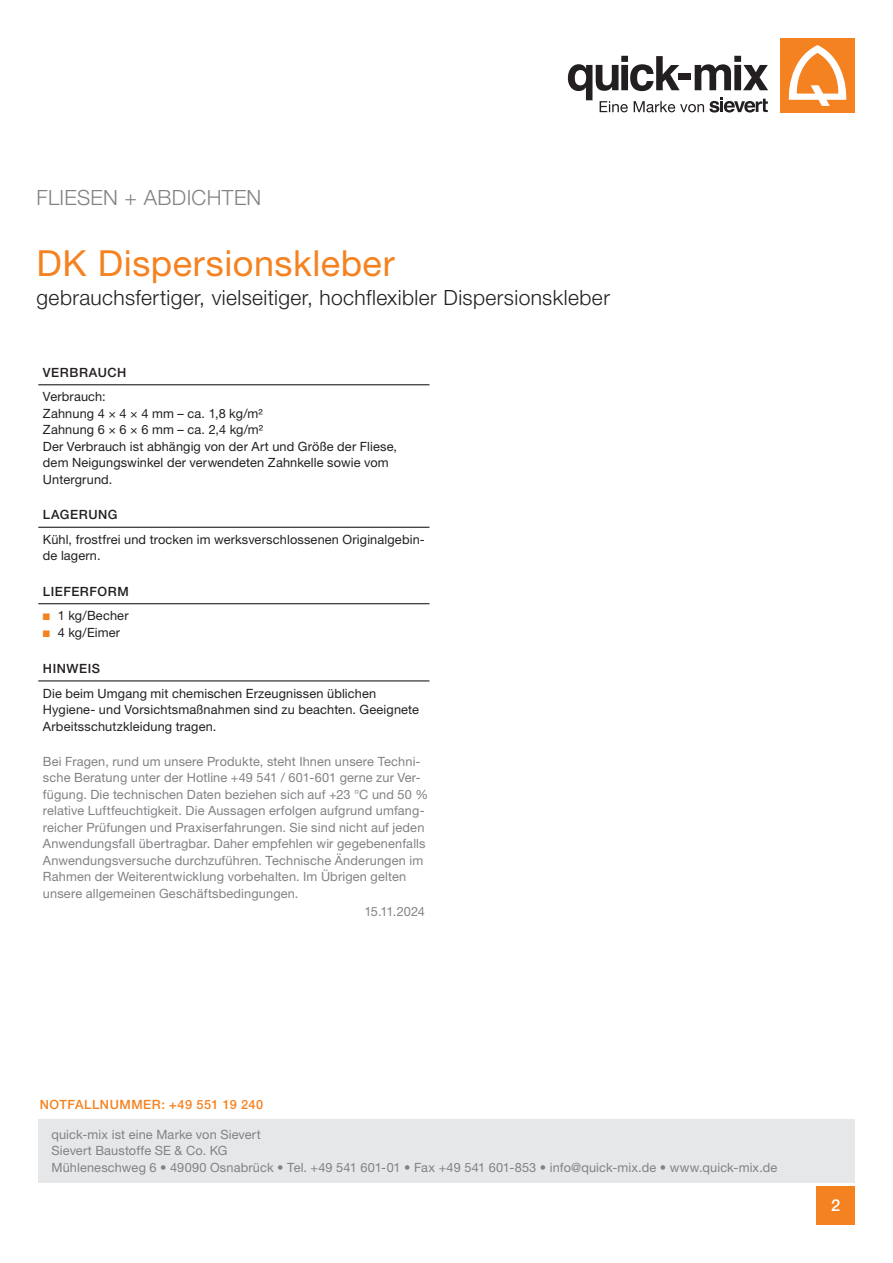
<style>
.page{position:relative;width:893px;height:1263px;background:#fff}
.page>*{position:absolute;margin:0;border:0;box-sizing:border-box;transform-origin:0 0}
.CB_AF_PROD-HEADLINE{font:36px "Helvetica Neue LT Pro";letter-spacing:.015em;color:#f58220}
.CB_AF_PROD-BESCHR{font:300 21px "Helvetica Neue LT Pro";letter-spacing:.02em;color:#231f20}
.CB_AF_WARENGRUPPE{font:300 21px "Helvetica Neue LT Pro";letter-spacing:.015em;color:#808285}
.CB_AF_WWW{font:500 16.5px "Helvetica Neue LT Pro";color:#fff}
.CB_AF_TXT-ABSATZ-LIN{font:12.75px/16.5px "Helvetica Neue LT Pro";letter-spacing:.01em;color:#808285}
.CB_AF_TXT-ABSATZ-LIN-2{font:12.75px/16.5px "Helvetica Neue LT Pro";letter-spacing:.01em;color:#231f20}
.CB_AF_TXT-ADRESSANGA{font:12.75px "Helvetica Neue LT Pro";letter-spacing:.01em;color:#808285}
.CB_AF_HL-M-LINIE{font:500 12.75px "Helvetica Neue LT Pro";letter-spacing:.045em;color:#231f20}
.CB_AF_HL{font:500 12.75px "Helvetica Neue LT Pro";letter-spacing:.04em;color:#f58220}
.CB_AF_TXT-ABSATZ-REC{font:12.75px "Helvetica Neue LT Pro";letter-spacing:-.03em;color:#808285}
.s1{color:#f58220}
</style>
<div class="page">
<div style="left:816px;top:1186px;width:39px;height:39px;background:#f58220"></div>
<div style="left:38px;top:1119px;width:817px;height:63px;background:#e6e7e9"></div>
<div style="left:780px;top:38px;width:75px;height:75px;background:#f58220"></div>
<svg style="left:788px;top:45px;width:59px;height:61px"></svg>
<svg style="left:568px;top:56px;width:200px;height:57px"></svg>
<hr style="left:38px;top:384px;width:391px;height:1px;background:#231f20">
<hr style="left:38px;top:527px;width:391px;height:1px;background:#231f20">
<hr style="left:38px;top:603px;width:391px;height:1px;background:#231f20">
<hr style="left:38px;top:680px;width:391px;height:1px;background:#231f20">
<p class="CB_AF_WARENGRUPPE" style="left:37px;top:184px;width:226px">FLIESEN + ABDICHTEN</p>
<p class="CB_AF_PROD-HEADLINE" style="left:37px;top:242px;width:360px">DK Dispersionskleber</p>
<p class="CB_AF_PROD-BESCHR" style="left:37px;top:285px;width:575px">gebrauchsfertiger, vielseitiger, hochflexibler Dispersionskleber</p>
<p class="CB_AF_HL-M-LINIE" style="left:43px;top:365px;width:85px">VERBRAUCH</p>
<p class="CB_AF_TXT-ABSATZ-LIN-2" style="left:43px;top:388px;width:356px">Verbrauch:<br>Zahnung 4 × 4 × 4 mm – ca. 1,8 kg/m²<br>Zahnung 6 × 6 × 6 mm – ca. 2,4 kg/m²<br>Der Verbrauch ist abhängig von der Art und Größe der Fliese, dem Neigungswinkel der verwendeten Zahnkelle sowie vom Untergrund.</p>
<p class="CB_AF_HL-M-LINIE" style="left:43px;top:507px;width:76px">LAGERUNG</p>
<p class="CB_AF_TXT-ABSATZ-LIN-2" style="left:43px;top:531px;width:383px">Kühl, frostfrei und trocken im werksverschlossenen Originalgebin&shy;de lagern.</p>
<p class="CB_AF_HL-M-LINIE" style="left:43px;top:584px;width:87px">LIEFERFORM</p>
<p class="CB_AF_TXT-ABSATZ-LIN-2" style="left:43px;top:607px;width:87px"><span class="s1">■</span> 1 kg/Becher</p>
<p class="CB_AF_TXT-ABSATZ-LIN-2" style="left:43px;top:624px;width:79px"><span class="s1">■</span> 4 kg/Eimer</p>
<p class="CB_AF_HL-M-LINIE" style="left:43px;top:661px;width:59px">HINWEIS</p>
<p class="CB_AF_TXT-ABSATZ-LIN-2" style="left:43px;top:685px;width:378px">Die beim Umgang mit chemischen Erzeugnissen üblichen<br>Hygiene- und Vorsichtsmaßnahmen sind zu beachten. Geeignete<br>Arbeitsschutzkleidung tragen.</p>
<p class="CB_AF_TXT-ABSATZ-LIN" style="left:43px;top:753px;width:387px">Bei Fragen, rund um unsere Produkte, steht Ihnen unsere Techni&shy;sche Beratung unter der Hotline +49 541 / 601-601 gerne zur Ver&shy;fügung. Die technischen Daten beziehen sich auf +23 °C und 50 % relative Luftfeuchtigkeit. Die Aussagen erfolgen aufgrund umfang&shy;reicher Prüfungen und Praxiserfahrungen. Sie sind nicht auf jeden Anwendungsfall übertragbar. Daher empfehlen wir gegebenenfalls Anwendungsversuche durchzuführen. Technische Änderungen im Rahmen der Weiterentwicklung vorbehalten. Im Übrigen gelten unsere allgemeinen Geschäftsbedingungen.</p>
<p class="CB_AF_TXT-ABSATZ-REC" style="left:364px;top:904px;width:62px">15.11.2024</p>
<p class="CB_AF_HL" style="left:40px;top:1097px;width:225px">NOTFALLNUMMER: +49 551 19 240</p>
<p class="CB_AF_TXT-ADRESSANGA" style="left:51px;top:1126px;width:211px">quick-mix ist eine Marke von Sievert</p>
<p class="CB_AF_TXT-ADRESSANGA" style="left:51px;top:1143px;width:178px">Sievert Baustoffe SE &amp; Co. KG</p>
<p class="CB_AF_TXT-ADRESSANGA" style="left:51px;top:1159px;width:727px">Mühleneschweg 6 • 49090 Osnabrück • Tel. +49 541 601-01 • Fax +49 541 601-853 • info@quick-mix.de • www.quick-mix.de</p>
<p class="CB_AF_WWW" style="left:831px;top:1196px;width:11px">2</p>
</div>
